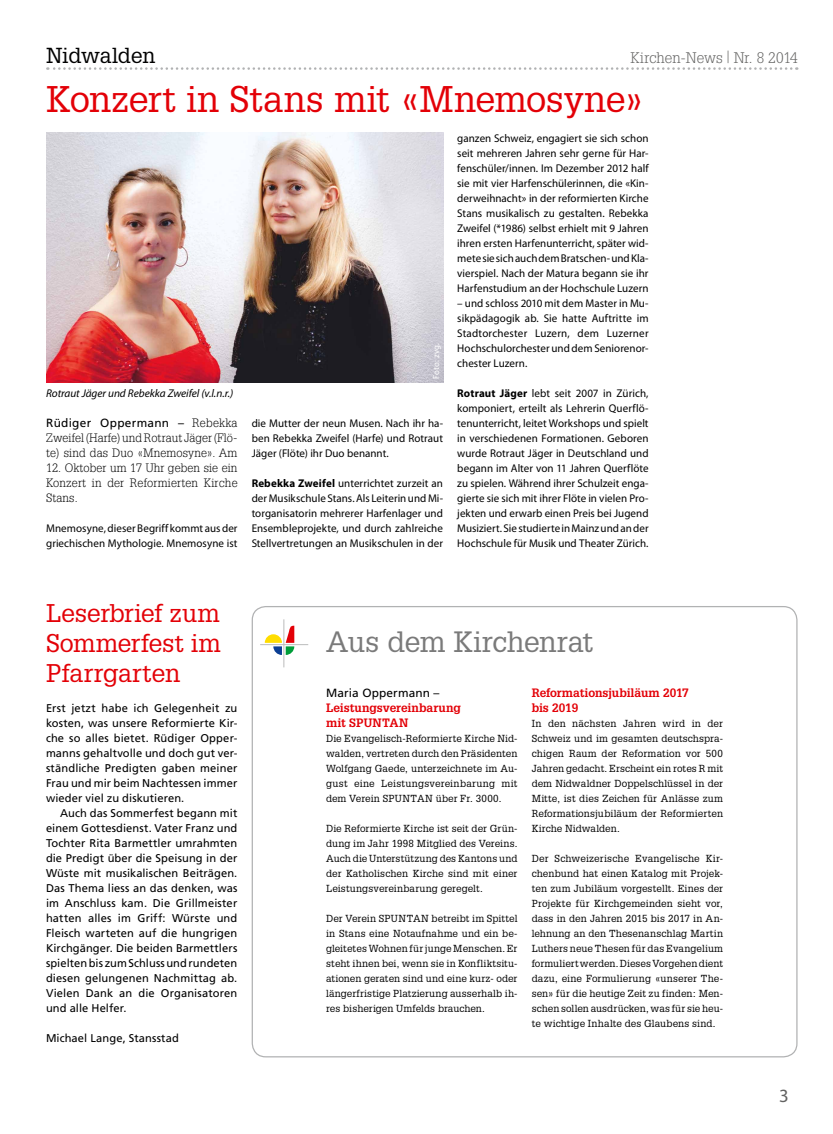
<style>
.page{position:relative;width:833px;height:1134px;background:#fff}
.page>*{position:absolute;margin:0;border:0;box-sizing:border-box;transform-origin:0 0}
.t1{font:36.25px "Glypha LT Std";letter-spacing:-.01em;color:#e30007}
.t2{font:28.75px "Glypha LT Std";letter-spacing:-.02em;color:#7a7a7a}
.t3{font:25px/30px "Glypha LT Std";letter-spacing:-.01em;color:#e30007;text-align:justify}
.t4{font:21.25px "Glypha LT Std";letter-spacing:-.01em;color:#000}
.t5{font:18.75px "Myriad Pro";color:#626261}
.t6{font:300 15px "Glypha LT Std";letter-spacing:-.005em;color:#626261}
.t7{font:300 11.88px/15px "Glypha LT Std";letter-spacing:.01em;color:#000}
.t8{font:700 11.88px/15px "Glypha LT Std";color:#e30007}
.t9{font:11.88px "Frutiger LT";letter-spacing:.025em;color:#000}
.t10{font:11.25px/15px "Myriad Pro";letter-spacing:.005em;color:#000;text-align:justify}
.t11{font:11.25px/15px "Frutiger LT";letter-spacing:.01em;color:#000;text-align:justify}
.t12{font:italic 11.25px "Myriad Pro";color:#000}
.t13{font:10px/15px "Glypha LT Std";letter-spacing:.01em;color:#000;text-align:justify}
.t14{font:8.75px "Myriad Pro";color:#fff}
.s1{font-family:"Glypha LT Std";font-weight:300}
.s2{font-weight:700}
</style>
<div class="page">
<svg style="left:47px;top:67px;width:750px;height:3px"></svg>
<img style="left:46px;top:133px;width:397px;height:249px">
<svg style="left:265px;top:626px;width:29px;height:29px"></svg>
<hr style="left:283px;top:619px;width:1px;height:48px;background:#bbbcbc">
<hr style="left:260px;top:644px;width:48px;height:1px;background:#bbbcbc">
<h3 class="t4" style="left:46px;top:42px;width:111px">Nidwalden</h3>
<h3 class="t6" style="left:630px;top:49px;width:169px">Kirchen-News <sup>|</sup> Nr. 8 2014</h3>
<h1 class="t1" style="left:46px;top:78px;width:599px">Konzert in Stans mit «Mnemosyne»</h1>
<p class="t12" style="left:46px;top:387px;width:189px">Rotraut Jäger und Rebekka Zweifel (v.l.n.r.)</p>
<p class="t9" style="left:46px;top:416px;width:193px">Rüdiger Oppermann – <span class="s1">Rebekka</span></p>
<p class="t7" style="left:46px;top:431px;width:193px">Zweifel (Harfe) und Rotraut Jäger (Flö&shy;te) sind das Duo «Mnemosyne». Am</p>
<p class="t7" style="left:46px;top:461px;width:193px;text-align:justify">12. Oktober um 17 Uhr geben sie ein Konzert in der Reformierten Kirche Stans.</p>
<p class="t10" style="left:46px;top:521px;width:193px">Mnemosyne, dieser Begriff kommt aus der griechischen Mythologie. Mnemosyne ist</p>
<p class="t14" style="left:431px;top:379px;width:37px;rotate:-90deg">Foto: zvg.</p>
<p class="t10" style="left:252px;top:416px;width:193px">die Mutter der neun Musen. Nach ihr ha&shy;ben Rebekka Zweifel (Harfe) und Rotraut Jäger (Flöte) ihr Duo benannt.</p>
<p class="t10" style="left:252px;top:476px;width:193px"><span class="s2">Rebekka Zweifel</span> unterrichtet zurzeit an der Musikschule Stans. Als Leiterin und Mi&shy;torganisatorin mehrerer Harfenlager und Ensembleprojekte, und durch zahlreiche Stellvertretungen an Musikschulen in der</p>
<p class="t10" style="left:457px;top:131px;width:193px">ganzen Schweiz, engagiert sie sich schon seit mehreren Jahren sehr gerne für Har&shy;fenschüler/innen. Im Dezember 2012 half sie mit vier Harfenschülerinnen, die «Kin&shy;derweihnacht» in der reformierten Kirche Stans musikalisch zu gestalten. Rebekka Zweifel (*1986) selbst erhielt mit 9 Jahren ihren ersten Harfenunterricht, später wid&shy;mete sie sich auch dem Bratschen- und Kla&shy;vierspiel. Nach der Matura begann sie ihr Harfenstudium an der Hochschule Luzern</p>
<p class="t10" style="left:457px;top:296px;width:193px">– und schloss 2010 mit dem Master in Mu&shy;sikpädagogik ab. Sie hatte Auftritte im Stadtorchester Luzern, dem Luzerner Hochschulorchester und dem Seniorenor&shy;chester Luzern.</p>
<p class="t10" style="left:457px;top:386px;width:193px"><span class="s2">Rotraut Jäger</span> lebt seit 2007 in Zürich, komponiert, erteilt als Lehrerin Querflö&shy;tenunterricht, leitet Workshops und spielt in verschiedenen Formationen. Geboren wurde Rotraut Jäger in Deutschland und begann im Alter von 11 Jahren Querflöte zu spielen. Während ihrer Schulzeit enga&shy;gierte sie sich mit ihrer Flöte in vielen Pro&shy;jekten und erwarb einen Preis bei Jugend Musiziert. Sie studierte in Mainz und an der Hochschule für Musik und Theater Zürich.</p>
<h3 class="t3" style="left:46px;top:598px;width:176px">Leserbrief zum Sommerfest im Pfarrgarten</h3>
<p class="t11" style="left:46px;top:701px;width:193px">Erst jetzt habe ich Gelegenheit zu kosten, was unsere Reformierte Kir&shy;che so alles bietet. Rüdiger Opper&shy;manns gehaltvolle und doch gut ver&shy;ständliche Predigten gaben meiner Frau und mir beim Nachtessen immer wieder viel zu diskutieren.</p>
<p class="t11" style="left:46px;top:806px;width:193px;text-indent:14px">Auch das Sommerfest begann mit einem Gottesdienst. Vater Franz und Tochter Rita Barmettler umrahmten die Predigt über die Speisung in der Wüste mit musikalischen Beiträgen.<br>Das Thema liess an das denken, was im Anschluss kam. Die Grillmeister hatten alles im Griff: Würste und Fleisch warteten auf die hungrigen Kirchgänger. Die beiden Barmettlers spielten bis zum Schluss und rundeten diesen gelungenen Nachmittag ab.<br>Vielen Dank an die Organisatoren und alle Helfer.</p>
<p class="t11" style="left:46px;top:1031px;width:134px">Michael Lange, Stansstad</p>
<h2 class="t2" style="left:326px;top:625px;width:269px">Aus dem Kirchenrat</h2>
<p class="t9" style="left:326px;top:686px;width:115px">Maria Oppermann –</p>
<p class="t8" style="left:326px;top:700px;width:136px">Leistungsvereinbarung mit SPUNTAN</p>
<p class="t13" style="left:326px;top:731px;width:193px">Die Evangelisch-Reformierte Kirche Nid&shy;walden, vertreten durch den Präsidenten Wolfgang Gaede, unterzeichnete im Au&shy;gust eine Leistungsvereinbarung mit dem Verein SPUNTAN über Fr. 3000.</p>
<p class="t13" style="left:326px;top:821px;width:193px">Die Reformierte Kirche ist seit der Grün&shy;dung im Jahr 1998 Mitglied des Vereins.<br>Auch die Unterstützung des Kantons und der Katholischen Kirche sind mit einer Leistungsvereinbarung geregelt.</p>
<p class="t13" style="left:326px;top:911px;width:193px">Der Verein SPUNTAN betreibt im Spittel in Stans eine Notaufnahme und ein be&shy;gleitetes Wohnen für junge Menschen. Er steht ihnen bei, wenn sie in Konfliktsitu&shy;ationen geraten sind und eine kurz- oder längerfristige Platzierung ausserhalb ih&shy;res bisherigen Umfelds brauchen.</p>
<p class="t8" style="left:531px;top:685px;width:159px">Reformationsjubiläum 2017 bis 2019</p>
<p class="t13" style="left:531px;top:716px;width:193px">In den nächsten Jahren wird in der Schweiz und im gesamten deutschspra&shy;chigen Raum der Reformation vor 500<br>Jahren gedacht. Erscheint ein rotes R mit dem Nidwaldner Doppelschlüssel in der Mitte, ist dies Zeichen für Anlässe zum Reformationsjubiläum der Reformierten Kirche Nidwalden.</p>
<p class="t13" style="left:531px;top:851px;width:193px">Der Schweizerische Evangelische Kir&shy;chenbund hat einen Katalog mit Projek&shy;ten zum Jubiläum vorgestellt. Eines der Projekte für Kirchgemeinden sieht vor, dass in den Jahren 2015 bis 2017 in An&shy;lehnung an den Thesenanschlag Martin Luthers neue Thesen für das Evangelium formuliert werden. Dieses Vorgehen dient dazu, eine Formulierung «unserer The&shy;sen» für die heutige Zeit zu finden: Men&shy;schen sollen ausdrücken, was für sie heu&shy;te wichtige Inhalte des Glaubens sind.</p>
<h3 class="t5" style="left:779px;top:1084px;width:11px">3</h3>
</div>
